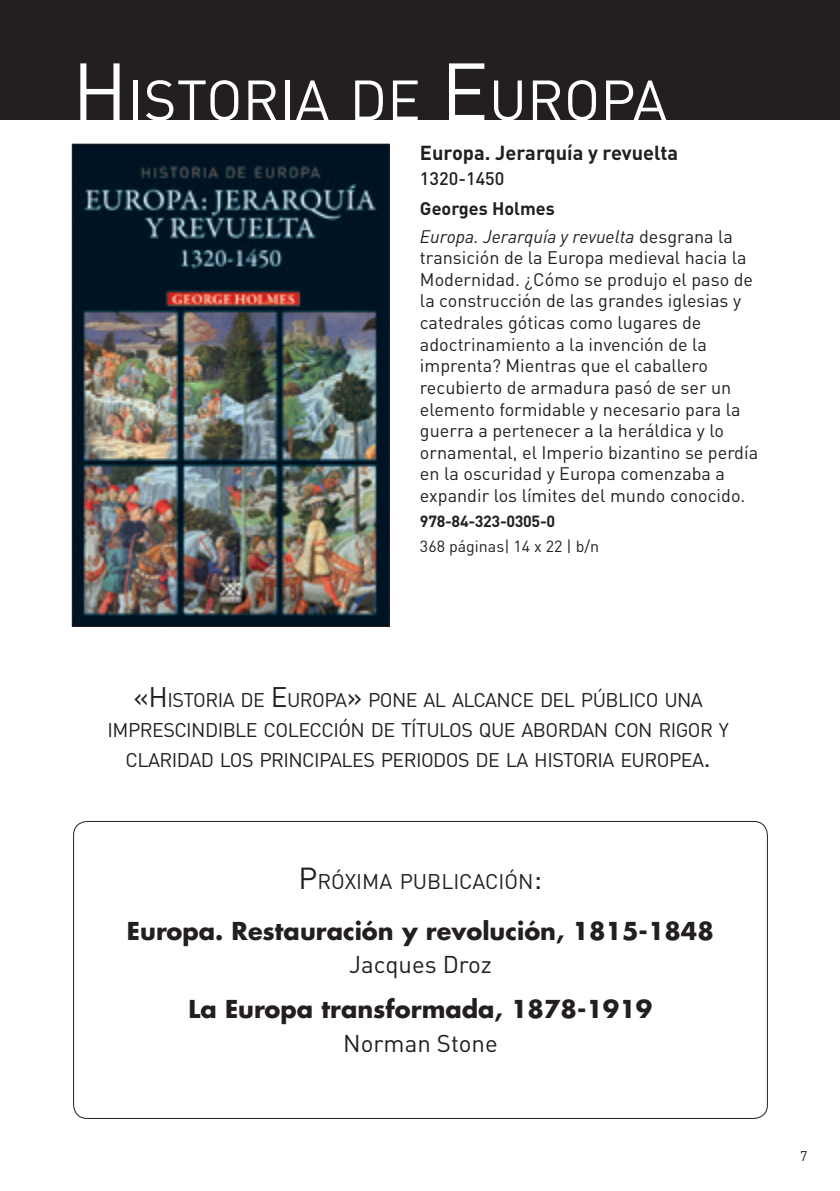
<style>
.page{position:relative;width:840px;height:1191px;background:#fff}
.page>*{position:absolute;margin:0;border:0;box-sizing:border-box;transform-origin:0 0}
.Titulo_libro{font:56px "DIN";color:#fff}
.destacado{font:700 24px "Futura";color:#231f20}
.destacado-2{font:24px "DIN";color:#231f20}
.destacado-3{font:21px "DIN";color:#231f20}
.Titulo_libro-2{font:700 20px "DIN";color:#231f20}
.destacado-4{font:19.6px/30px "DIN";letter-spacing:-.03em;color:#231f20;text-align:center}
.Resumen_-_izquierda{font:18px/21.6px "DIN";color:#231f20}
.autor{font:700 18px "DIN";color:#231f20}
.subtítulo{font:500 18px "DIN";color:#231f20}
.paginas_formato{font:16px "DIN";color:#231f20}
.isbn{font:700 16px "DIN";letter-spacing:-.02em;color:#231f20}
.t1{font:14px "DIN";color:#231f20}
.s1{font-size:80px}
.s2{font-style:italic}
.s3{font-size:28px}
.s4{font-size:30px}
</style>
<div class="page">
<div style="left:0;top:0;width:839px;height:119px;background:#231f20"></div>
<img style="left:74px;top:146px;width:313px;height:478px">
<div style="left:72px;top:144px;width:317px;height:482px;border:1px solid #231f20"></div>
<p class="Titulo_libro" style="left:72px;top:65px;width:596px"><span class="s1">H</span> ISTORIA DE <span class="s1">E</span>UROPA</p>
<p class="Titulo_libro-2" style="left:420px;top:139px;width:260px">Europa. Jerarquía y revuelta</p>
<p class="subtítulo" style="left:420px;top:167px;width:86px">1320-1450</p>
<p class="autor" style="left:420px;top:197px;width:136px">Georges Holmes</p>
<p class="Resumen_-_izquierda" style="left:420px;top:225px;width:339px"><span class="s2">Europa. Jerarquía y revuelta</span> desgrana la transición de la Europa medieval hacia la Modernidad. ¿Cómo se produjo el paso de la construcción de las grandes iglesias y catedrales góticas como lugares de adoctrinamiento a la invención de la imprenta? Mientras que el caballero recubierto de armadura pasó de ser un elemento formidable y necesario para la guerra a pertenecer a la heráldica y lo ornamental, el Imperio bizantino se perdía en la oscuridad y Europa comenzaba a expandir los límites del mundo conocido.</p>
<p class="isbn" style="left:420px;top:510px;width:137px">978-84-323-0305-0</p>
<p class="paginas_formato" style="left:420px;top:536px;width:181px">368 páginas| 14 x 22 | b/n</p>
<p class="destacado-4" style="left:108px;top:685px;width:622px"><span class="s3">«H</span> ISTORIA DE <span class="s3">E</span>UROPA<span class="s3">»</span> PONE AL ALCANCE DEL PÚBLICO UNA<br>IMPRESCINDIBLE COLECCIÓN DE TÍTULOS QUE ABORDAN CON RIGOR Y<br>CLARIDAD LOS PRINCIPALES PERIODOS DE LA HISTORIA EUROPEA<span class="s3">.</span></p>
<p class="destacado-3" style="left:298px;top:868px;width:245px"><span class="s4">P</span>RÓXIMA PUBLICACIÓN<span class="s4">:</span></p>
<p class="destacado" style="left:127px;top:914px;width:588px">Europa. Restauración y revolución, 1815-1848</p>
<p class="destacado-2" style="left:349px;top:949px;width:144px">Jacques Droz</p>
<p class="destacado" style="left:188px;top:992px;width:465px">La Europa transformada, 1878-1919</p>
<p class="destacado-2" style="left:343px;top:1028px;width:156px">Norman Stone</p>
<p class="t1" style="left:799px;top:1146px;width:9px">7</p>
</div>
